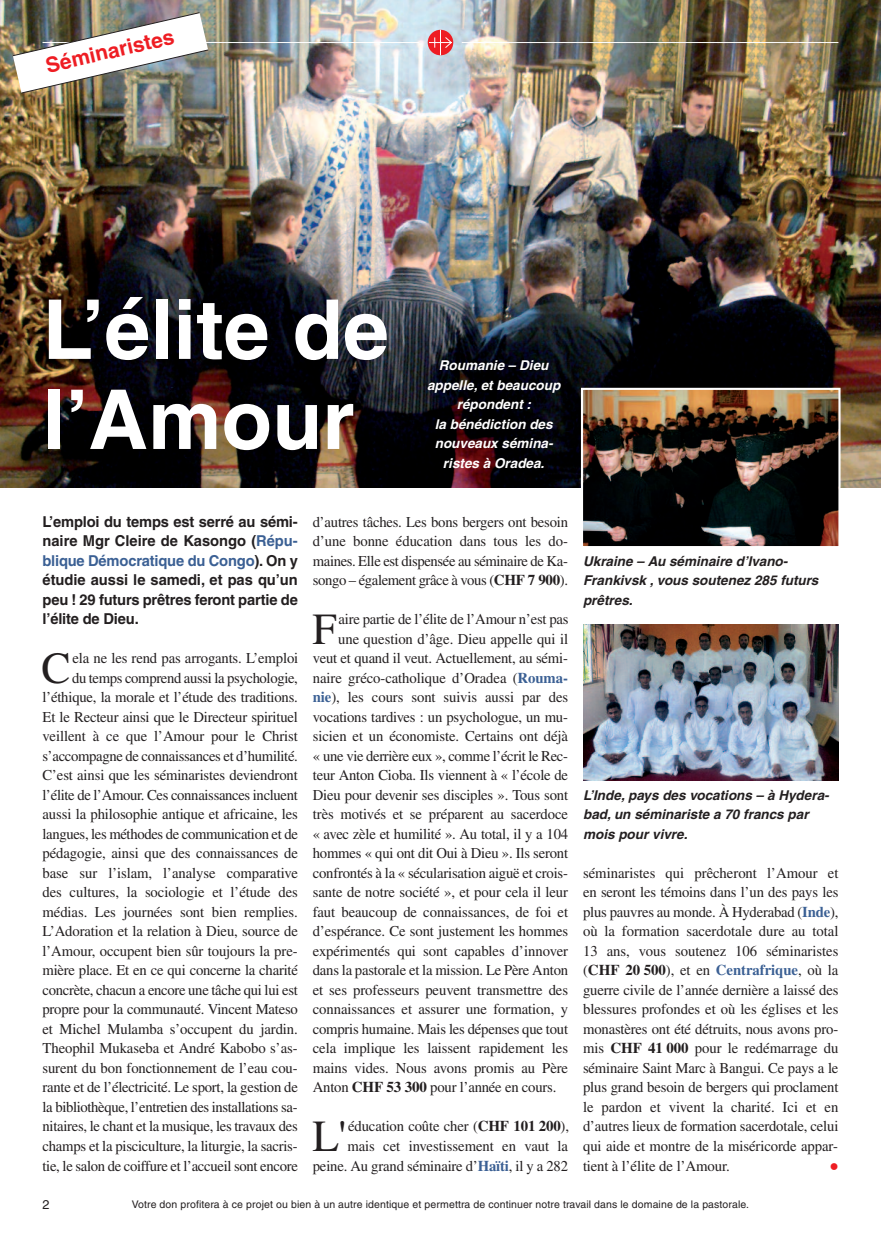
<style>
.page{position:relative;width:881px;height:1234px;background:#fff}
.page>*{position:absolute;margin:0;border:0;box-sizing:border-box;transform-origin:0 0}
.t1{font:700 82.5px/90px "Helvetica";color:#fff}
.t2{font:44.4px "Times";color:#231f20}
.t3{font:25.5px "Times";color:#ee1d23}
.t4{font:700 21px "Helvetica";color:#ee1d23}
.t5{font:15px/19.5px "Times";letter-spacing:-.015em;color:#231f20;text-align:right}
.t6{font:700 15px/19.5px "Helvetica";letter-spacing:-.01em;color:#231f20;text-align:justify}
.t7{font:italic 700 13.5px/19.5px "Helvetica";color:#231f20}
.t8{font:italic 700 13.5px/19.5px "Helvetica";color:#fff;text-align:center}
.t9{font:12.75px "Helvetica";color:#231f20}
.t10{font:10.5px "Helvetica";letter-spacing:.01em;color:#231f20}
.s1{color:#3b6094}
.s2{font-weight:700}
.s3{font-weight:700;color:#3b6094}
</style>
<div class="page">
<img style="left:0;top:0;width:880px;height:487px">
<img style="left:583px;top:391px;width:254px;height:154px">
<div style="left:580px;top:388px;width:260px;height:160px;border:2px solid #fff"></div>
<svg style="left:427px;top:30px;width:26px;height:25px"></svg>
<svg style="left:428px;top:30px;width:24px;height:25px"></svg>
<hr style="left:43px;top:42px;width:376px;height:1px;background:#fff">
<hr style="left:461px;top:42px;width:377px;height:1px;background:#fff">
<img style="left:12px;top:12px;width:197px;height:82px">
<img style="left:583px;top:624px;width:255px;height:156px">
<h3 class="t4" style="left:45px;top:58px;width:132px;rotate:-13deg">Séminaristes</h3>
<h1 class="t1" style="left:43px;top:293px;width:348px">L’élite de l’Amour</h1>
<p class="t8" style="left:427px;top:357px;width:135px">Roumanie – Dieu appelle, et beaucoup répondent :<br>la bénédiction des nouveaux sémina&shy;ristes à Oradea.</p>
<p class="t6" style="left:43px;top:513px;width:257px">L’emploi du temps est serré au sémi&shy;naire Mgr Cleire de Kasongo (<span class="s1">Répu&shy;blique Démocratique du Congo</span>). On y étudie aussi le samedi, et pas qu’un peu ! 29 futurs prêtres feront partie de l’élite de Dieu.</p>
<h2 class="t2" style="left:42px;top:652px;width:31px">C</h2>
<p class="t5" style="left:42px;top:649px;width:257px">ela ne les rend pas arrogants. L’emploi<br>du temps comprend aussi la psychologie, l’éthique, la morale et l’étude des traditions.<br>Et le Recteur ainsi que le Directeur spirituel veillent à ce que l’Amour pour le Christ s’accompagne de connaissances et d’humilité.<br>C’est ainsi que les séminaristes deviendront l’élite de l’Amour. Ces connaissances incluent aussi la philosophie antique et africaine, les langues, les méthodes de communication et de pédagogie, ainsi que des connaissances de base sur l’islam, l’analyse comparative des cultures, la sociologie et l’étude des médias. Les journées sont bien remplies.<br>L’Adoration et la relation à Dieu, source de l’Amour, occupent bien sûr toujours la pre&shy;mière place. Et en ce qui concerne la charité concrète, chacun a encore une tâche qui lui est propre pour la communauté. Vincent Mateso et Michel Mulamba s’occupent du jardin.<br>Theophil Mukaseba et André Kabobo s’as&shy;surent du bon fonctionnement de l’eau cou&shy;rante et de l’électricité. Le sport, la gestion de la bibliothèque, l’entretien des installations sa&shy;nitaires, le chant et la musique, les travaux des champs et la pisciculture, la liturgie, la sacris&shy;tie, le salon de coiffure et l’accueil sont encore</p>
<p class="t5" style="left:312px;top:513px;width:257px;text-align:justify">d’autres tâches. Les bons bergers ont besoin d’une bonne éducation dans tous les do&shy;maines. Elle est dispensée au séminaire de Ka&shy;songo – également grâce à vous (<span class="s2">CHF 7 900</span>).</p>
<h2 class="t2" style="left:312px;top:613px;width:26px">F</h2>
<p class="t5" style="left:338px;top:610px;width:231px">aire partie de l’élite de l’Amour n’est pas</p>
<p class="t5" style="left:338px;top:630px;width:231px">une question d’âge. Dieu appelle qui il</p>
<p class="t5" style="left:313px;top:649px;width:256px">veut et quand il veut. Actuellement, au sémi-</p>
<p class="t5" style="left:313px;top:669px;width:256px">naire gréco-catholique d’Oradea (<span class="s3">Rouma-</span></p>
<p class="t5" style="left:313px;top:688px;width:257px"><span class="s3">nie</span>), les cours sont suivis aussi par des</p>
<p class="t5" style="left:313px;top:708px;width:256px">vocations tardives : un psychologue, un mu-</p>
<p class="t5" style="left:313px;top:727px;width:257px">sicien et un économiste. Certains ont déjà</p>
<p class="t5" style="left:313px;top:747px;width:256px">« une vie derrière eux », comme l’écrit le Rec-</p>
<p class="t5" style="left:313px;top:766px;width:257px">teur Anton Cioba. Ils viennent à « l’école de</p>
<p class="t5" style="left:313px;top:786px;width:257px">Dieu pour devenir ses disciples ». Tous sont</p>
<p class="t5" style="left:313px;top:805px;width:257px">très motivés et se préparent au sacerdoce</p>
<p class="t5" style="left:313px;top:825px;width:257px">« avec zèle et humilité ». Au total, il y a 104</p>
<p class="t5" style="left:313px;top:844px;width:257px">hommes « qui ont dit Oui à Dieu ». Ils seront</p>
<p class="t5" style="left:313px;top:864px;width:256px">confrontés à la « sécularisation aiguë et crois-</p>
<p class="t5" style="left:313px;top:883px;width:257px">sante de notre société », et pour cela il leur</p>
<p class="t5" style="left:313px;top:903px;width:257px">faut beaucoup de connaissances, de foi et</p>
<p class="t5" style="left:313px;top:922px;width:257px">d’espérance. Ce sont justement les hommes</p>
<p class="t5" style="left:313px;top:942px;width:257px">expérimentés qui sont capables d’innover</p>
<p class="t5" style="left:313px;top:961px;width:257px">dans la pastorale et la mission. Le Père Anton</p>
<p class="t5" style="left:313px;top:981px;width:257px">et ses professeurs peuvent transmettre des</p>
<p class="t5" style="left:313px;top:1000px;width:257px">connaissances et assurer une formation, y</p>
<p class="t5" style="left:313px;top:1020px;width:257px">compris humaine. Mais les dépenses que tout</p>
<p class="t5" style="left:313px;top:1039px;width:257px">cela implique les laissent rapidement les</p>
<p class="t5" style="left:313px;top:1059px;width:257px">mains vides. Nous avons promis au Père</p>
<p class="t5" style="left:313px;top:1078px;width:245px">Anton <span class="s2">CHF 53 300</span> pour l’année en cours.</p>
<h2 class="t2" style="left:312px;top:1120px;width:35px">L'</h2>
<p class="t5" style="left:313px;top:1117px;width:257px">éducation coûte cher (<span class="s2">CHF 101 200</span>),<br>mais cet investissement en vaut la peine. Au grand séminaire d’<span class="s3">Haïti</span>, il y a 282</p>
<p class="t7" style="left:583px;top:552px;width:237px">Ukraine – Au séminaire d’Ivano-<br>Frankivsk , vous soutenez 285 futurs prêtres.</p>
<p class="t7" style="left:583px;top:786px;width:247px">L’Inde, pays des vocations – à Hydera&shy;bad, un séminariste a 70 francs par mois pour vivre.</p>
<p class="t5" style="left:583px;top:864px;width:257px;text-align:justify">séminaristes qui prêcheront l’Amour et en seront les témoins dans l’un des pays les plus pauvres au monde. À Hyderabad (<span class="s3">Inde</span>), où la formation sacerdotale dure au total 13 ans, vous soutenez 106 séminaristes (<span class="s2">CHF 20 500</span>), et en <span class="s3">Centrafrique</span>, où la guerre civile de l’année dernière a laissé des blessures profondes et où les églises et les monastères ont été détruits, nous avons pro&shy;mis <span class="s2">CHF 41 000</span> pour le redémarrage du séminaire Saint Marc à Bangui. Ce pays a le plus grand besoin de bergers qui proclament le pardon et vivent la charité. Ici et en d’autres lieux de formation sacerdotale, celui qui aide et montre de la miséricorde appar&shy;tient à l’élite de l’Amour.</p>
<h3 class="t3" style="left:829px;top:1157px;width:10px">•</h3>
<p class="t9" style="left:43px;top:1199px;width:9px">2</p>
<p class="t10" style="left:132px;top:1200px;width:618px">Votre don profitera à ce projet ou bien à un autre identique et permettra de continuer notre travail dans le domaine de la pastorale.</p>
</div>
